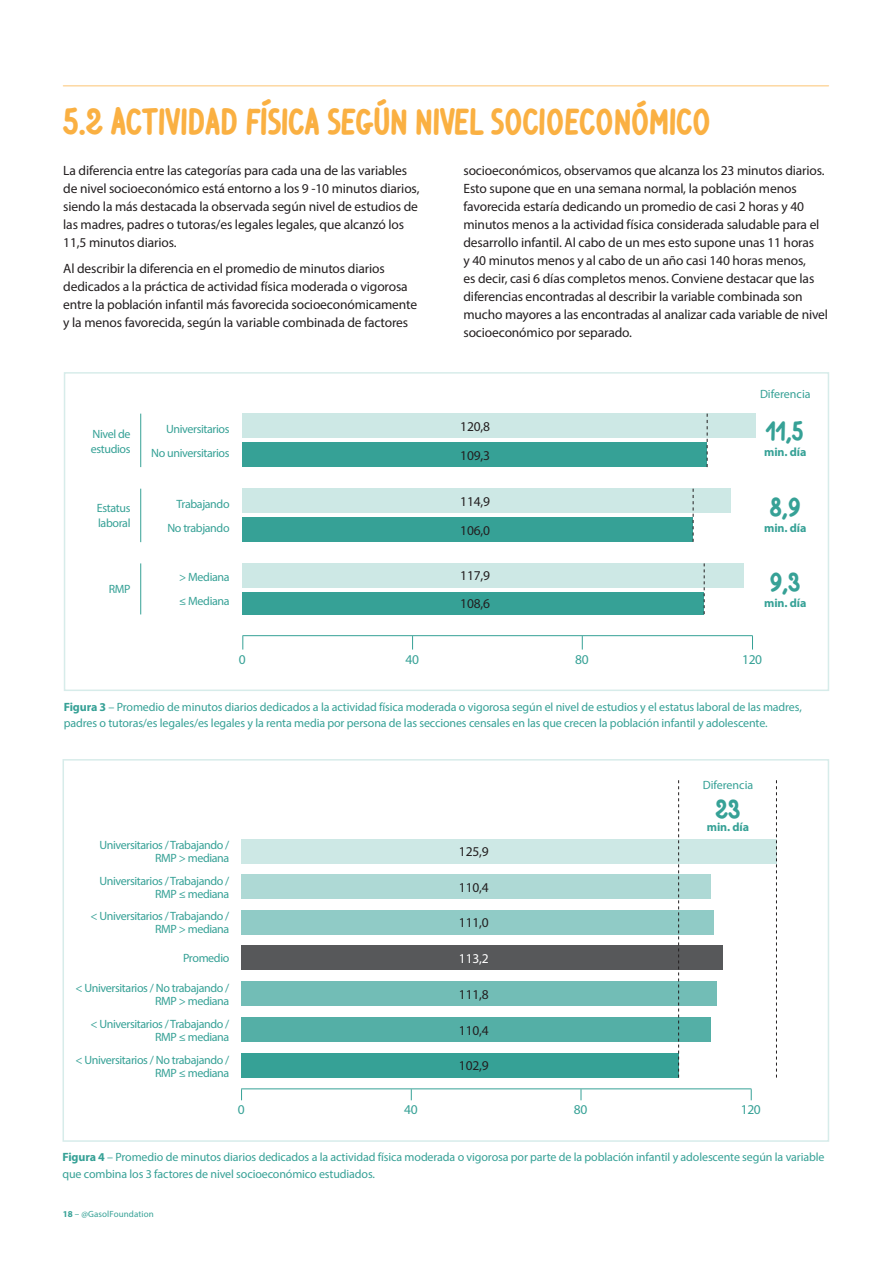
<style>
.page{position:relative;width:893px;height:1263px;background:#fff}
.page>*{position:absolute;margin:0;border:0;box-sizing:border-box;transform-origin:0 0}
.t1{font:700 39px "Ventura Edding";letter-spacing:-.01em;color:#fab042}
.t2{font:700 28.5px "Ventura Edding";color:#36a196}
.t3{font:13.5px/18px "Myriad Pro";letter-spacing:-.01em;color:#231f20}
.t4{font:13.5px "Myriad Pro";letter-spacing:-.025em;color:#36a196}
.t5{font:13.5px "Myriad Pro";color:#fff}
.t6{font:12px/13.5px "Myriad Pro";letter-spacing:-.015em;color:#36a196;text-align:right}
.t7{font:700 12px "Myriad Pro";letter-spacing:-.01em;color:#36a196}
.t8{font:9px "Myriad Pro";letter-spacing:.01em;color:#36a196}
.s1{font-weight:700}
</style>
<div class="page">
<div style="left:63px;top:759px;width:766px;height:383px;border:2px solid #d7ecea"></div>
<hr style="left:241px;top:1088px;width:510px;height:1px;background:#36a196">
<div style="left:241px;top:1017px;width:470px;height:25px;background:#54afa6"></div>
<div style="left:241px;top:1053px;width:438px;height:24px;background:#36a196"></div>
<div style="left:241px;top:981px;width:475px;height:25px;background:#72bdb6"></div>
<div style="left:241px;top:945px;width:481px;height:25px;background:#57585a"></div>
<div style="left:241px;top:910px;width:472px;height:24px;background:#90cbc6"></div>
<div style="left:241px;top:874px;width:470px;height:25px;background:#aed9d5"></div>
<div style="left:241px;top:839px;width:535px;height:24px;background:#cde8e5"></div>
<svg style="left:678px;top:780px;width:1px;height:297px"></svg>
<svg style="left:776px;top:780px;width:1px;height:297px"></svg>
<div style="left:64px;top:372px;width:765px;height:319px;border:2px solid #d7ecea"></div>
<div style="left:242px;top:443px;width:465px;height:24px;background:#36a196"></div>
<div style="left:242px;top:414px;width:514px;height:24px;background:#cde8e5"></div>
<div style="left:242px;top:489px;width:489px;height:24px;background:#cde8e5"></div>
<div style="left:242px;top:517px;width:451px;height:25px;background:#36a196"></div>
<div style="left:242px;top:563px;width:502px;height:25px;background:#cde8e5"></div>
<div style="left:242px;top:592px;width:462px;height:22px;background:#36a196"></div>
<svg style="left:242px;top:636px;width:1px;height:13px"></svg>
<svg style="left:582px;top:636px;width:1px;height:13px"></svg>
<svg style="left:752px;top:636px;width:1px;height:13px"></svg>
<hr style="left:140px;top:414px;width:1px;height:53px;background:#36a196">
<hr style="left:140px;top:489px;width:1px;height:53px;background:#36a196">
<hr style="left:140px;top:563px;width:1px;height:51px;background:#36a196">
<svg style="left:412px;top:636px;width:1px;height:13px"></svg>
<hr style="left:242px;top:635px;width:511px;height:1px;background:#36a196">
<svg style="left:704px;top:563px;width:1px;height:51px"></svg>
<svg style="left:693px;top:489px;width:1px;height:53px"></svg>
<svg style="left:707px;top:414px;width:1px;height:53px"></svg>
<hr style="left:63px;top:85px;width:765px;height:2px;background:#fdd8a1">
<h1 class="t1" style="left:63px;top:99px;width:650px">5.2 ACTIVIDAD FÍSICA SEGÚN NIVEL SOCIOECONÓMICO</h1>
<p class="t3" style="left:63px;top:161px;width:358px">La diferencia entre las categorías para cada una de las variables de nivel socioeconómico está entorno a los 9 -10 minutos diarios, siendo la más destacada la observada según nivel de estudios de las madres, padres o tutoras/es legales legales, que alcanzó los 11,5 minutos diarios.</p>
<p class="t3" style="left:63px;top:260px;width:355px">Al describir la diferencia en el promedio de minutos diarios dedicados a la práctica de actividad física moderada o vigorosa entre la población infantil más favorecida socioeconómicamente y la menos favorecida, según la variable combinada de factores</p>
<p class="t3" style="left:463px;top:161px;width:366px">socioeconómicos, observamos que alcanza los 23 minutos diarios.<br>Esto supone que en una semana normal, la población menos favorecida estaría dedicando un promedio de casi 2 horas y 40 minutos menos a la actividad física considerada saludable para el desarrollo infantil. Al cabo de un mes esto supone unas 11 horas<br>y 40 minutos menos y al cabo de un año casi 140 horas menos,<br>es decir, casi 6 días completos menos. Conviene destacar que las diferencias encontradas al describir la variable combinada son mucho mayores a las encontradas al analizar cada variable de nivel socioeconómico por separado.</p>
<p class="t6" style="left:91px;top:426px;width:41px;line-height:15px;text-align:left">Nivel de estudios</p>
<p class="t6" style="left:97px;top:501px;width:35px;line-height:15px;text-align:left">Estatus laboral</p>
<p class="t6" style="left:109px;top:582px;width:23px">RMP</p>
<p class="t6" style="left:151px;top:417px;width:80px;line-height:24px">Universitarios<br>No universitarios</p>
<p class="t6" style="left:167px;top:492px;width:64px;line-height:24px">Trabajando<br>No trabjando</p>
<p class="t6" style="left:179px;top:565px;width:52px;line-height:24px;text-align:left">&gt; Mediana ≤ Mediana</p>
<p class="t3" style="left:460px;top:417px;width:31px">120,8</p>
<p class="t3" style="left:460px;top:447px;width:31px">109,3</p>
<p class="t3" style="left:460px;top:492px;width:31px">114,9</p>
<p class="t3" style="left:460px;top:522px;width:31px">106,0</p>
<p class="t3" style="left:460px;top:567px;width:31px">117,9</p>
<p class="t3" style="left:460px;top:595px;width:31px">108,6</p>
<p class="t6" style="left:760px;top:387px;width:52px">Diferencia</p>
<h2 class="t2" style="left:766px;top:415px;width:40px">11,5</h2>
<p class="t7" style="left:764px;top:446px;width:44px">min. día</p>
<h2 class="t2" style="left:769px;top:490px;width:33px">8,9</h2>
<p class="t7" style="left:764px;top:522px;width:44px">min. día</p>
<h2 class="t2" style="left:770px;top:565px;width:32px">9,3</h2>
<p class="t7" style="left:764px;top:597px;width:44px">min. día</p>
<p class="t4" style="left:239px;top:652px;width:8px">0</p>
<p class="t4" style="left:575px;top:652px;width:15px">80</p>
<p class="t4" style="left:742px;top:652px;width:22px">120</p>
<p class="t4" style="left:405px;top:652px;width:15px">40</p>
<p class="t6" style="left:64px;top:698px;width:740px;line-height:16.5px;text-align:left"><span class="s1">Figura 3</span> – Promedio de minutos diarios dedicados a la actividad física moderada o vigorosa según el nivel de estudios y el estatus laboral de las madres, padres o tutoras/es legales/es legales y la renta media por persona de las secciones censales en las que crecen la población infantil y adolescente.</p>
<p class="t6" style="left:703px;top:779px;width:52px">Diferencia</p>
<p class="t6" style="left:99px;top:838px;width:131px">Universitarios / Trabajando /<br>RMP &gt; mediana</p>
<p class="t6" style="left:99px;top:874px;width:131px">Universitarios / Trabajando /<br>RMP ≤ mediana</p>
<p class="t6" style="left:90px;top:909px;width:140px">&lt; Universitarios / Trabajando /<br>RMP &gt; mediana</p>
<p class="t6" style="left:183px;top:951px;width:48px">Promedio</p>
<p class="t6" style="left:75px;top:981px;width:155px">&lt; Universitarios / No trabajando /<br>RMP &gt; mediana</p>
<p class="t6" style="left:90px;top:1017px;width:140px">&lt; Universitarios / Trabajando /<br>RMP ≤ mediana</p>
<p class="t6" style="left:75px;top:1053px;width:155px">&lt; Universitarios / No trabajando /<br>RMP ≤ mediana</p>
<p class="t3" style="left:459px;top:843px;width:31px">125,9</p>
<p class="t3" style="left:459px;top:878px;width:31px">110,4</p>
<p class="t3" style="left:459px;top:914px;width:31px">111,0</p>
<p class="t5" style="left:459px;top:951px;width:31px">113,2</p>
<p class="t3" style="left:459px;top:985px;width:31px">111,8</p>
<p class="t3" style="left:459px;top:1021px;width:31px">110,4</p>
<p class="t3" style="left:459px;top:1057px;width:31px">102,9</p>
<h2 class="t2" style="left:715px;top:792px;width:27px">23</h2>
<p class="t7" style="left:707px;top:821px;width:44px">min. día</p>
<p class="t4" style="left:238px;top:1102px;width:8px">0</p>
<p class="t4" style="left:574px;top:1102px;width:15px">80</p>
<p class="t4" style="left:741px;top:1102px;width:22px">120</p>
<p class="t4" style="left:404px;top:1102px;width:15px">40</p>
<p class="t6" style="left:63px;top:1149px;width:764px;line-height:16.5px;text-align:left"><span class="s1">Figura 4</span> – Promedio de minutos diarios dedicados a la actividad física moderada o vigorosa por parte de la población infantil y adolescente según la variable que combina los 3 factores de nivel socioeconómico estudiados.</p>
<p class="t8" style="left:63px;top:1209px;width:92px"><span class="s1">18</span> – @GasolFoundation</p>
</div>
